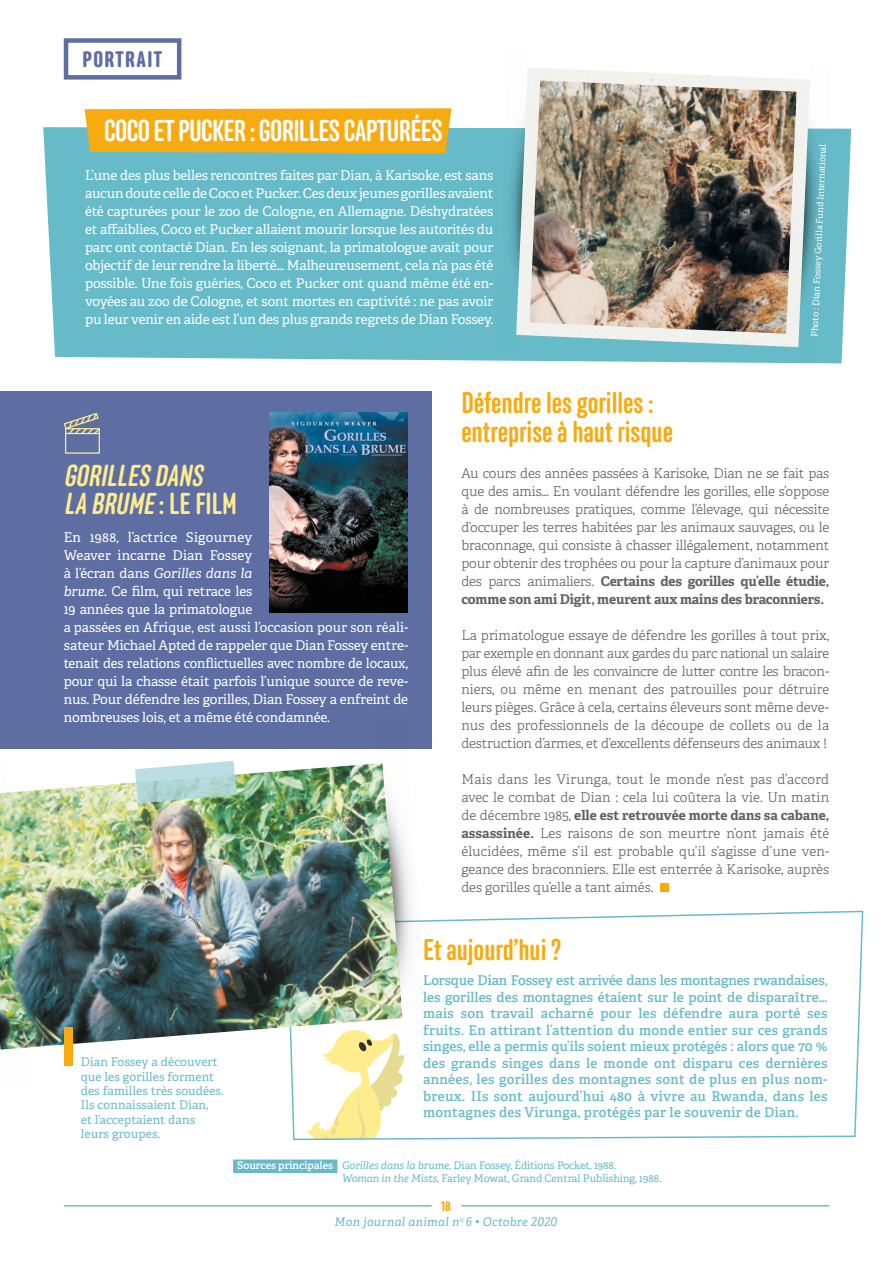
<style>
.page{position:relative;width:893px;height:1263px;background:#fff}
.page>*{position:absolute;margin:0;border:0;box-sizing:border-box;transform-origin:0 0}
.t1{font:500 30.15px "Anchor";letter-spacing:-.02em;color:#fff}
.t2{font:italic 500 30.15px/28.5px "Anchor";color:#ffec8d}
.t3{font:500 30px/28.5px "Anchor";color:#f8ab10}
.t4{font:600 22.5px "Anchor";letter-spacing:.06em;color:#5e6ea3}
.t5{font:300 13.5px/18px "Adelle";letter-spacing:-.01em;color:#646363;text-align:justify}
.t6{font:13.5px/18px "Adelle";letter-spacing:-.01em;color:#fff;text-align:justify}
.t7{font:600 13.5px/16.5px "Adelle";letter-spacing:.02em;color:#67bbc9;text-align:justify}
.t8{font:600 13.5px "Anchor";color:#f8ab10}
.t9{font:12px/14.4px "Adelle";letter-spacing:.01em;color:#67bbc9}
.t10{font:italic 12px "Adelle";letter-spacing:.03em;color:#67bbc9}
.t11{font:10.5px/12.6px "Adelle";letter-spacing:-.005em;color:#67bbc9}
.t12{font:9px "Adelle";color:#fff}
.s1{font-style:normal}
.s2{font-style:italic}
.s3{font-weight:700}
.s4{font-weight:600;color:#fff}
</style>
<div class="page">
<hr style="left:64px;top:1205px;width:368px;height:1px;background:#67bbc9">
<hr style="left:461px;top:1205px;width:368px;height:1px;background:#67bbc9">
<div style="left:43px;top:127px;width:808px;height:236px;background:#67bbc9"></div>
<div style="left:85px;top:108px;width:366px;height:45px;background:#f8ab10"></div>
<img style="left:496px;top:127px;width:33px;height:227px">
<img style="left:797px;top:127px;width:34px;height:237px">
<img style="left:516px;top:68px;width:294px;height:279px">
<img style="left:530px;top:80px;width:267px;height:254px">
<div style="left:660px;top:883px;width:8px;height:9px;background:#f8ab10"></div>
<svg style="left:290px;top:910px;width:574px;height:231px"></svg>
<div style="left:0;top:392px;width:432px;height:357px;background:#5e6ea3"></div>
<svg style="left:64px;top:413px;width:36px;height:41px"></svg>
<img style="left:270px;top:412px;width:137px;height:200px">
<img style="left:378px;top:842px;width:53px;height:216px">
<img style="left:0;top:763px;width:402px;height:286px">
<svg style="left:135px;top:761px;width:101px;height:42px"></svg>
<div style="left:64px;top:1028px;width:8px;height:38px;background:#f8ab10"></div>
<div style="left:64px;top:38px;width:117px;height:42px;border:4px solid #5e6ea3"></div>
<div style="left:233px;top:1159px;width:104px;height:14px;background:#67bbc9"></div>
<h3 class="t4" style="left:83px;top:46px;width:81px">PORTRAIT</h3>
<h1 class="t1" style="left:104px;top:114px;width:340px">COCO ET PUCKER : GORILLES CAPTURÉES</h1>
<p class="t6" style="left:85px;top:166px;width:410px">L’une des plus belles rencontres faites par Dian, à Karisoke, est sans aucun doute celle de Coco et Pucker. Ces deux jeunes gorilles avaient été capturées pour le zoo de Cologne, en Allemagne. Déshydratées et affaiblies, Coco et Pucker allaient mourir lorsque les autorités du parc ont contacté Dian. En les soignant, la primatologue avait pour objectif de leur rendre la liberté… Malheureusement, cela n’a pas été possible. Une fois guéries, Coco et Pucker ont quand même été en&shy;voyées au zoo de Cologne, et sont mortes en captivité : ne pas avoir pu leur venir en aide est l’un des plus grands regrets de Dian Fossey.</p>
<p class="t12" style="left:810px;top:337px;width:195px;rotate:-88deg">Photo : Dian Fossey Gorilla Fund International</p>
<h1 class="t2" style="left:64px;top:461px;width:175px">GORILLESDANS<br>LA BRUME<span class="s1">: L E F I L M</span></h1>
<p class="t6" style="left:64px;top:528px;width:346px;text-align:left">En 1988, l’actrice Sigourney<br>Weaver incarne Dian Fossey<br>à l’écran dans <span class="s2">Gorilles dans la<br>brume</span>. Ce film, qui retrace les<br>19 années que la primatologue<br>a passées en Afrique, est aussi l’occasion pour son réali&shy;sateur Michael Apted de rappeler que Dian Fossey entre&shy;tenait des relations conflictuelles avec nombre de locaux, pour qui la chasse était parfois l’unique source de reve&shy;nus. Pour défendre les gorilles, Dian Fossey a enfreint de nombreuses lois, et a même été condamnée.</p>
<h2 class="t3" style="left:461px;top:388px;width:213px">Défendre les gorilles : entreprise à haut risque</h2>
<p class="t5" style="left:461px;top:464px;width:369px">Au cours des années passées à Karisoke, Dian ne se fait pas que des amis… En voulant défendre les gorilles, elle s’oppose à de nombreuses pratiques, comme l’élevage, qui nécessite d’occuper les terres habitées par les animaux sauvages, ou le braconnage, qui consiste à chasser illégalement, notamment pour obtenir des trophées ou pour la capture d’animaux pour des parcs animaliers. <span class="s3">Certains des gorilles qu’elle étudie, comme son ami Digit, meurent aux mains des braconniers.</span></p>
<p class="t5" style="left:461px;top:626px;width:369px">La primatologue essaye de défendre les gorilles à tout prix, par exemple en donnant aux gardes du parc national un salaire plus élevé afin de les convaincre de lutter contre les bracon&shy;niers, ou même en menant des patrouilles pour détruire leurs pièges. Grâce à cela, certains éleveurs sont même deve&shy;nus des professionnels de la découpe de collets ou de la destruction d’armes, et d’excellents défenseurs des animaux !</p>
<p class="t5" style="left:461px;top:770px;width:369px">Mais dans les Virunga, tout le monde n’est pas d’accord avec le combat de Dian : cela lui coûtera la vie. Un matin de décembre 1985, <span class="s3">elle est retrouvée morte dans sa cabane, assassinée.</span> Les raisons de son meurtre n’ont jamais été élucidées, même s’il est probable qu’il s’agisse d’une ven&shy;geance des braconniers. Elle est enterrée à Karisoke, auprès des gorilles qu’elle a tant aimés.</p>
<p class="t9" style="left:81px;top:1055px;width:145px">Dian Fossey a découvert que les gorilles forment des familles très soudées.<br>Ils connaissaient Dian,<br>et l’acceptaient dans leurs groupes.</p>
<h2 class="t3" style="left:423px;top:935px;width:140px">Et aujourd’hui ?</h2>
<p class="t7" style="left:423px;top:972px;width:406px">Lorsque Dian Fossey est arrivée dans les montagnes rwandaises, les gorilles des montagnes étaient sur le point de disparaître… mais son travail acharné pour les défendre aura porté ses fruits. En attirant l’attention du monde entier sur ces grands singes, elle a permis qu’ils soient mieux protégés : alors que 70 % des grands singes dans le monde ont disparu ces dernières années, les gorilles des montagnes sont de plus en plus nom&shy;breux. IIs sont aujourd’hui 480 à vivre au Rwanda, dans les montagnes des Virunga, protégés par le souvenir de Dian.</p>
<p class="t11" style="left:342px;top:1159px;width:321px;text-indent:-105px"><span class="s4">Sources principales</span> <span class="s2">Gorilles dans la brume,</span> Dian Fossey, Éditions Pocket, 1988.<br><span class="s2">Woman in the Mists,</span> Farley Mowat, Grand Central Publishing, 1988.</p>
<p class="t8" style="left:441px;top:1199px;width:11px">18</p>
<p class="t10" style="left:335px;top:1214px;width:224px">Mon journal animal n<sup>o</sup> 6 • Octobre 2020</p>
</div>
